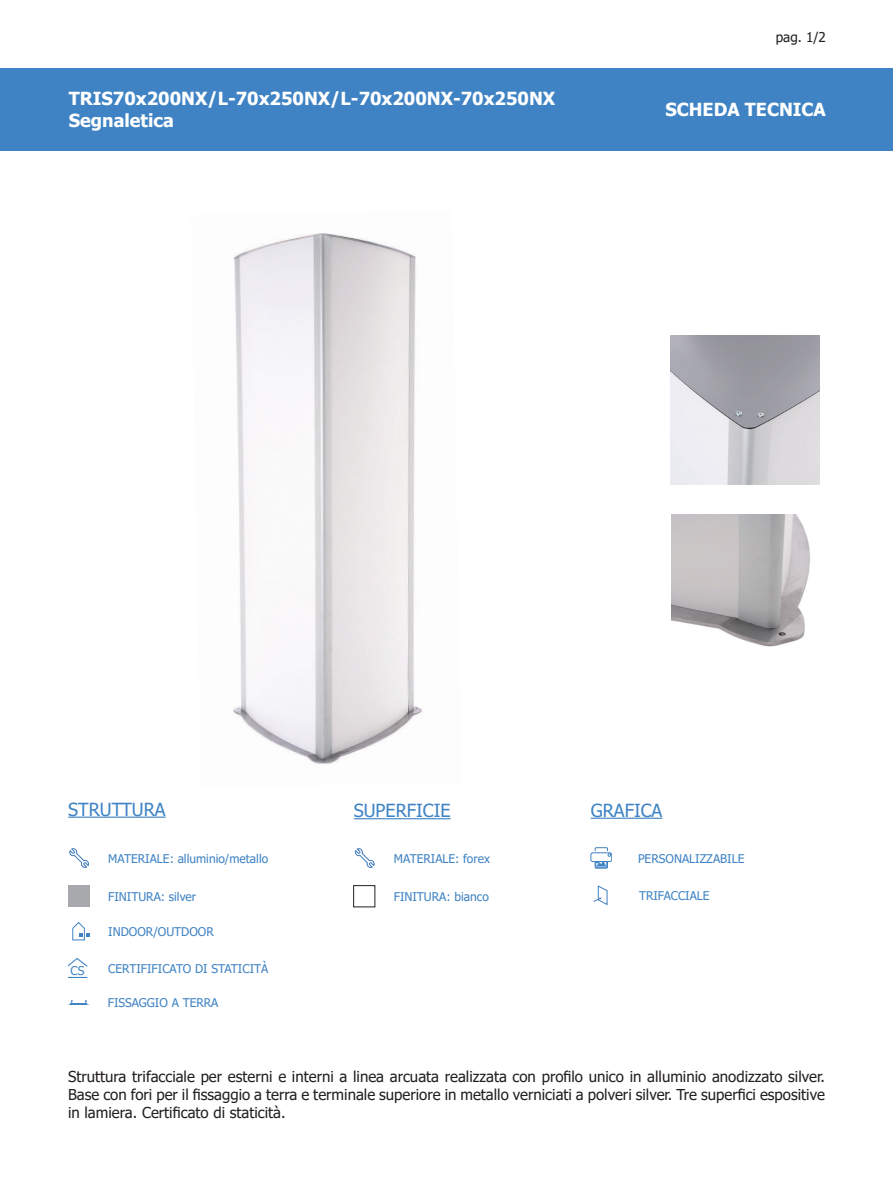
<style>
.page{position:relative;width:893px;height:1187px;background:#fff}
.page>*{position:absolute;margin:0;border:0;box-sizing:border-box;transform-origin:0 0}
.t1{font:700 18px/21.6px "Tahoma";color:#fff}
.t2{font:18px "Tahoma";color:#3f83c4}
.t3{font:15px/18px "Tahoma";color:#231f20;text-align:justify}
.t4{font:13.5px "Tahoma";color:#231f20}
.t5{font:12px "Tahoma";color:#3f83c4}
</style>
<div class="page">
<svg style="left:69px;top:1000px;width:20px;height:5px"></svg>
<hr style="left:354px;top:818px;width:97px;height:1px;background:#3f83c4">
<hr style="left:68px;top:816px;width:98px;height:1px;background:#3f83c4">
<svg style="left:72px;top:922px;width:17px;height:18px"></svg>
<div style="left:68px;top:885px;width:21px;height:21px;background:#a8a9ad"></div>
<div style="left:353px;top:885px;width:22px;height:22px;border:1px solid #231f20"></div>
<svg style="left:69px;top:848px;width:20px;height:20px"></svg>
<svg style="left:355px;top:848px;width:20px;height:20px"></svg>
<svg style="left:593px;top:885px;width:15px;height:20px"></svg>
<hr style="left:591px;top:817px;width:71px;height:1px;background:#3f83c4">
<svg style="left:68px;top:958px;width:20px;height:9px"></svg>
<svg style="left:68px;top:977px;width:19px;height:1px"></svg>
<img style="left:671px;top:335px;width:148px;height:149px">
<img style="left:671px;top:514px;width:139px;height:133px">
<div style="left:0;top:68px;width:893px;height:82px;background:#3f83c4"></div>
<img style="left:233px;top:233px;width:189px;height:531px">
<div style="left:591px;top:852px;width:21px;height:9px;border:1px solid #3f83c4;border-radius:2px"></div>
<svg style="left:594px;top:847px;width:17px;height:21px"></svg>
<div style="left:596px;top:861px;width:11px;height:6px;border:1px solid #3f83c4"></div>
<p class="t1" style="left:69px;top:89px;width:488px">TRIS70x200NX/L-70x250NX/L-70x200NX-70x250NX<br>Segnaletica</p>
<p class="t4" style="left:776px;top:28px;width:52px">pag. 1/2</p>
<p class="t1" style="left:678px;top:91px;width:162px">SCHEDA TECNICA</p>
<p class="t1" style="left:665px;top:99px;width:162px">SCHEDA TECNICA</p>
<p class="t2" style="left:68px;top:797px;width:99px">STRUTTURA</p>
<p class="t2" style="left:354px;top:798px;width:98px">SUPERFICIE</p>
<p class="t2" style="left:591px;top:798px;width:73px">GRAFICA</p>
<p class="t5" style="left:108px;top:850px;width:161px">MATERIALE: alluminio/metallo</p>
<p class="t5" style="left:394px;top:850px;width:98px">MATERIALE: forex</p>
<p class="t5" style="left:108px;top:888px;width:90px">FINITURA: silver</p>
<p class="t5" style="left:394px;top:888px;width:97px">FINITURA: bianco</p>
<p class="t5" style="left:639px;top:887px;width:72px">TRIFACCIALE</p>
<p class="t5" style="left:638px;top:850px;width:108px">PERSONALIZZABILE</p>
<p class="t5" style="left:108px;top:923px;width:107px">INDOOR/OUTDOOR</p>
<p class="t5" style="left:71px;top:962px;width:15px">CS</p>
<p class="t5" style="left:108px;top:960px;width:162px">CERTIFIFICATO DI STATICITÀ</p>
<p class="t5" style="left:108px;top:994px;width:112px">FISSAGGIO A TERRA</p>
<p class="t3" style="left:68px;top:1068px;width:758px">Struttura trifacciale per esterni e interni a linea arcuata realizzata con profilo unico in alluminio anodizzato silver.<br>Base con fori per il fissaggio a terra e terminale superiore in metallo verniciati a polveri silver. Tre superfici espositive in lamiera. Certificato di staticità.</p>
</div>
